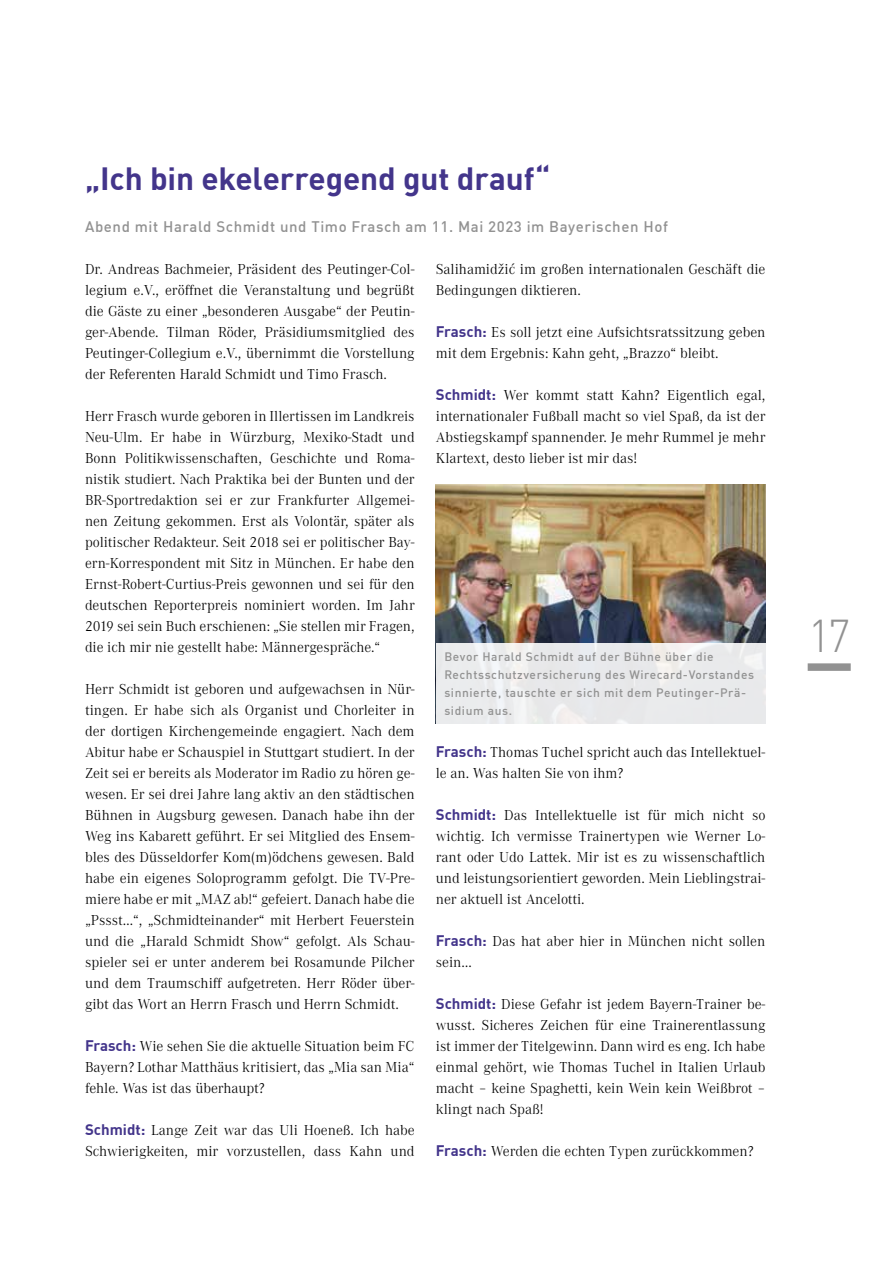
<style>
.page{position:relative;width:893px;height:1263px;background:#fff}
.page>*{position:absolute;margin:0;border:0;box-sizing:border-box;transform-origin:0 0}
.t1{font:300 45px "DINOT";color:#929292}
.t2{font:700 31.5px "DINOT";letter-spacing:-.005em;color:#43358b}
.t3{font:300 15px/21px "Corporate A";color:#000;text-align:justify}
.t4{font:500 15px "DINOT";letter-spacing:.04em;color:#929292}
.t5{font:500 12px/18px "DINOT";letter-spacing:.05em;color:#929292}
.s1{font-family:"DINOT";font-weight:700;color:#43358b}
</style>
<div class="page">
<div style="left:808px;top:663px;width:43px;height:8px;background:#929292"></div>
<img style="left:436px;top:484px;width:329px;height:160px">
<div style="left:436px;top:644px;width:329px;height:80px;background:#e9eaec"></div>
<h2 class="t2" style="left:85px;top:154px;width:467px">„Ich bin ekelerregend gut drauf“</h2>
<p class="t4" style="left:85px;top:215px;width:584px">Abend mit Harald Schmidt und Timo Frasch am 11. Mai 2023 im Bayerischen Hof</p>
<p class="t3" style="left:85px;top:259px;width:331px">Dr. Andreas Bachmeier, Präsident des Peutinger-Col&shy;legium e.V., eröffnet die Veranstaltung und begrüßt die Gäste zu einer „besonderen Ausgabe“ der Peutin&shy;ger-Abende. Tilman Röder, Präsidiumsmitglied des Peutinger-Collegium e.V., übernimmt die Vorstellung der Referenten Harald Schmidt und Timo Frasch.</p>
<p class="t3" style="left:85px;top:406px;width:331px">Herr Frasch wurde geboren in Illertissen im Landkreis Neu-Ulm. Er habe in Würzburg, Mexiko-Stadt und Bonn Politikwissenschaften, Geschichte und Roma&shy;nistik studiert. Nach Praktika bei der Bunten und der BR-Sportredaktion sei er zur Frankfurter Allgemei&shy;nen Zeitung gekommen. Erst als Volontär, später als politischer Redakteur. Seit 2018 sei er politischer Bay&shy;ern-Korrespondent mit Sitz in München. Er habe den Ernst-Robert-Curtius-Preis gewonnen und sei für den deutschen Reporterpreis nominiert worden. Im Jahr 2019 sei sein Buch erschienen: „Sie stellen mir Fragen, die ich mir nie gestellt habe: Männergespräche.“</p>
<p class="t3" style="left:85px;top:679px;width:331px">Herr Schmidt ist geboren und aufgewachsen in Nür&shy;tingen. Er habe sich als Organist und Chorleiter in der dortigen Kirchengemeinde engagiert. Nach dem Abitur habe er Schauspiel in Stuttgart studiert. In der Zeit sei er bereits als Moderator im Radio zu hören ge&shy;wesen. Er sei drei Jahre lang aktiv an den städtischen Bühnen in Augsburg gewesen. Danach habe ihn der Weg ins Kabarett geführt. Er sei Mitglied des Ensem&shy;bles des Düsseldorfer Kom(m)ödchens gewesen. Bald habe ein eigenes Soloprogramm gefolgt. Die TV-Pre&shy;miere habe er mit „MAZ ab!“ gefeiert. Danach habe die „Pssst…“, „Schmidteinander“ mit Herbert Feuerstein und die „Harald Schmidt Show“ gefolgt. Als Schau&shy;spieler sei er unter anderem bei Rosamunde Pilcher und dem Traumschiff aufgetreten. Herr Röder über&shy;gibt das Wort an Herrn Frasch und Herrn Schmidt.</p>
<p class="t3" style="left:85px;top:1036px;width:331px"><span class="s1">Frasch:</span> Wie sehen Sie die aktuelle Situation beim FC Bayern? Lothar Matthäus kritisiert, das „Mia san Mia“ fehle. Was ist das überhaupt?</p>
<p class="t3" style="left:85px;top:1120px;width:331px"><span class="s1">Schmidt:</span> Lange Zeit war das Uli Hoeneß. Ich habe<br>Schwierigkeiten, mir vorzustellen, dass Kahn und</p>
<p class="t3" style="left:436px;top:259px;width:331px">Salihamidžić im großen internationalen Geschäft die<br>Bedingungen diktieren.</p>
<p class="t3" style="left:436px;top:322px;width:331px"><span class="s1">Frasch:</span> Es soll jetzt eine Aufsichtsratssitzung geben mit dem Ergebnis: Kahn geht, „Brazzo“ bleibt.</p>
<p class="t3" style="left:436px;top:385px;width:331px"><span class="s1">Schmidt:</span> Wer kommt statt Kahn? Eigentlich egal, internationaler Fußball macht so viel Spaß, da ist der Abstiegskampf spannender. Je mehr Rummel je mehr Klartext, desto lieber ist mir das!</p>
<p class="t5" style="left:444px;top:647px;width:311px">Bevor Harald Schmidt auf der Bühne über die Rechtsschutzversicherung des Wirecard-Vorstandes sinnierte, tauschte er sich mit dem Peutinger-Prä&shy;sidium aus.</p>
<p class="t3" style="left:436px;top:742px;width:331px"><span class="s1">Frasch:</span> Thomas Tuchel spricht auch das Intellektuel&shy;le an. Was halten Sie von ihm?</p>
<p class="t3" style="left:436px;top:805px;width:331px"><span class="s1">Schmidt:</span> Das Intellektuelle ist für mich nicht so wichtig. Ich vermisse Trainertypen wie Werner Lo&shy;rant oder Udo Lattek. Mir ist es zu wissenschaftlich und leistungsorientiert geworden. Mein Lieblingstrai&shy;ner aktuell ist Ancelotti.</p>
<p class="t3" style="left:436px;top:931px;width:331px"><span class="s1">Frasch:</span> Das hat aber hier in München nicht sollen sein…</p>
<p class="t3" style="left:436px;top:994px;width:331px"><span class="s1">Schmidt:</span> Diese Gefahr ist jedem Bayern-Trainer be&shy;wusst. Sicheres Zeichen für eine Trainerentlassung ist immer der Titelgewinn. Dann wird es eng. Ich habe einmal gehört, wie Thomas Tuchel in Italien Urlaub macht – keine Spaghetti, kein Wein kein Weißbrot – klingt nach Spaß!</p>
<p class="t3" style="left:436px;top:1141px;width:319px"><span class="s1">Frasch:</span> Werden die echten Typen zurückkommen?</p>
<h1 class="t1" style="left:808px;top:602px;width:45px">17</h1>
</div>
